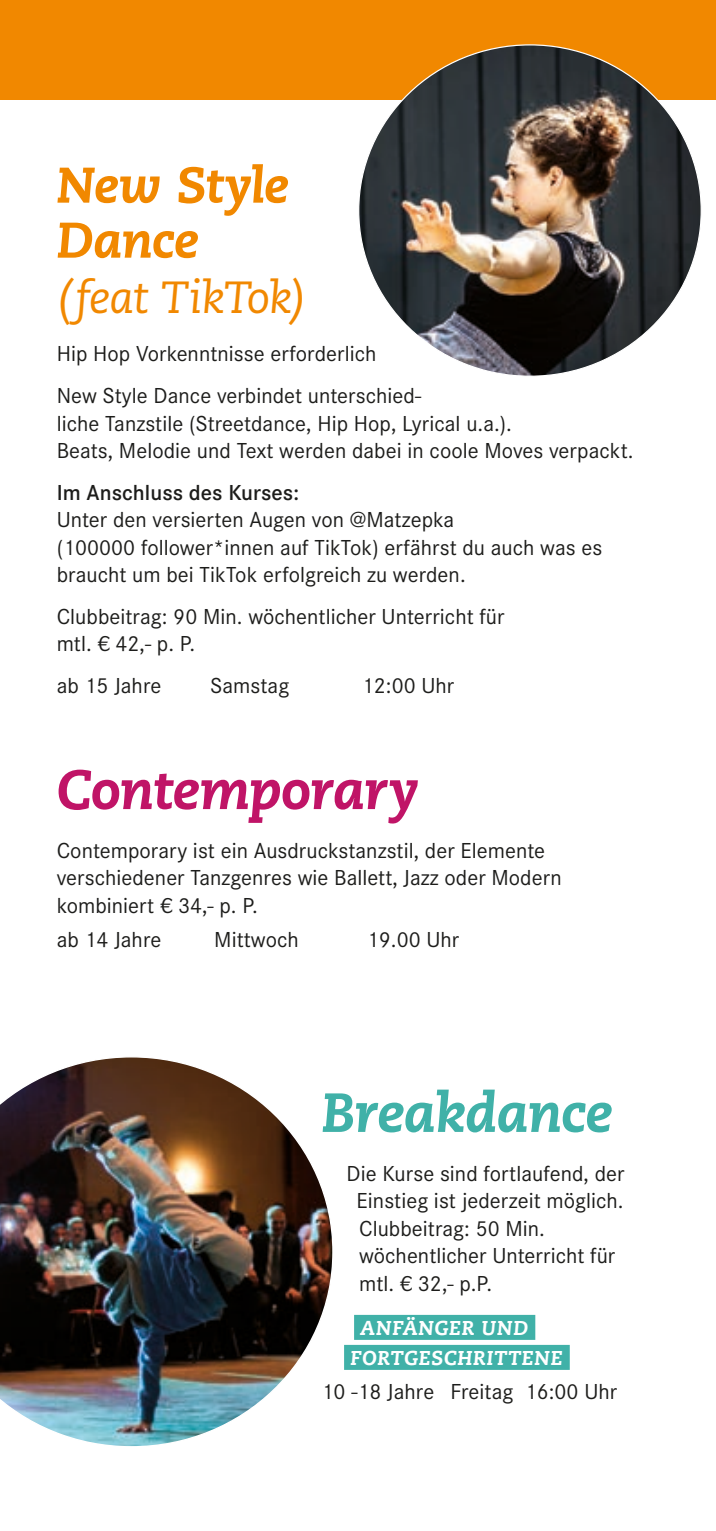
<style>
.page{position:relative;width:716px;height:1531px;background:#fff}
.page>*{position:absolute;margin:0;border:0;box-sizing:border-box;transform-origin:0 0}
.t1{font:italic 800 55px "Caecilia LT Std";letter-spacing:-.015em;color:#c01467}
.t2{font:italic 800 55px "Caecilia LT Std";letter-spacing:-.02em;color:#40b1a8}
.t3{font:italic 800 50px/55px "Caecilia LT Std";letter-spacing:-.015em;color:#f18800}
.t4{font:italic 45px "Caecilia LT Std";letter-spacing:-.025em;color:#f18800}
.t5{font:22.5px/27.5px "Corporate S";color:#1d1d1b}
.t6{font:600 22.5px "Corporate S";color:#1d1d1b}
.t7{font:italic 800 20px/30px "Caecilia LT Std";letter-spacing:.04em;color:#fff}
</style>
<div class="page">
<div style="left:0;top:0;width:716px;height:99px;background:#f18800"></div>
<div style="left:354px;top:1315px;width:181px;height:25px;background:#40b1a8"></div>
<div style="left:344px;top:1345px;width:226px;height:25px;background:#40b1a8"></div>
<img style="left:359px;top:45px;width:342px;height:330px">
<img style="left:0;top:1057px;width:333px;height:390px">
<h2 class="t3" style="left:57px;top:158px;width:233px">New Style<br>Dance</h2>
<h3 class="t4" style="left:57px;top:271px;width:252px">(feat TikTok)</h3>
<p class="t5" style="left:57px;top:332px;width:366px;line-height:41.8px">Hip Hop Vorkenntnisse erforderlich<br>New Style Dance verbindet unterschied-</p>
<p class="t5" style="left:57px;top:409px;width:578px">liche Tanzstile (Streetdance, Hip Hop, Lyrical u.a.).<br>Beats, Melodie und Text werden dabei in coole Moves verpackt.</p>
<p class="t6" style="left:57px;top:477px;width:244px">Im Anschluss des Kurses:</p>
<p class="t5" style="left:57px;top:505px;width:547px">Unter den versierten Augen von @Matzepka<br>(100000 follower*innen auf TikTok) erfährst du auch was es braucht um bei TikTok erfolgreich zu werden.</p>
<p class="t5" style="left:57px;top:602px;width:449px">Clubbeitrag: 90 Min. wöchentlicher Unterricht für mtl. € 42,- p. P.</p>
<p class="t5" style="left:57px;top:671px;width:106px">ab 15 Jahre</p>
<p class="t5" style="left:210px;top:671px;width:81px">Samstag</p>
<p class="t5" style="left:362px;top:671px;width:94px">12:00 Uhr</p>
<h1 class="t1" style="left:57px;top:757px;width:364px">Contemporary</h1>
<p class="t5" style="left:57px;top:836px;width:506px">Contemporary ist ein Ausdruckstanzstil, der Elemente verschiedener Tanzgenres wie Ballett, Jazz oder Modern kombiniert € 34,- p. P.</p>
<p class="t5" style="left:57px;top:925px;width:106px">ab 14 Jahre</p>
<p class="t5" style="left:214px;top:925px;width:86px">Mittwoch</p>
<p class="t5" style="left:367px;top:925px;width:94px">19.00 Uhr</p>
<h1 class="t2" style="left:321px;top:1080px;width:292px">Breakdance</h1>
<p class="t5" style="left:356px;top:1158px;width:269px;text-indent:-10px">Die Kurse sind fortlaufend, der<br>Einstieg ist jederzeit möglich.<br>Clubbeitrag: 50 Min. wöchentlicher Unterricht für mtl. € 32,- p.P.</p>
<p class="t7" style="left:350px;top:1313px;width:213px;text-indent:10px">ANFÄNGER UND<br>FORTGESCHRITTENE</p>
<p class="t5" style="left:321px;top:1377px;width:297px">10 -18 Jahre Freitag 16:00 Uhr</p>
</div>
